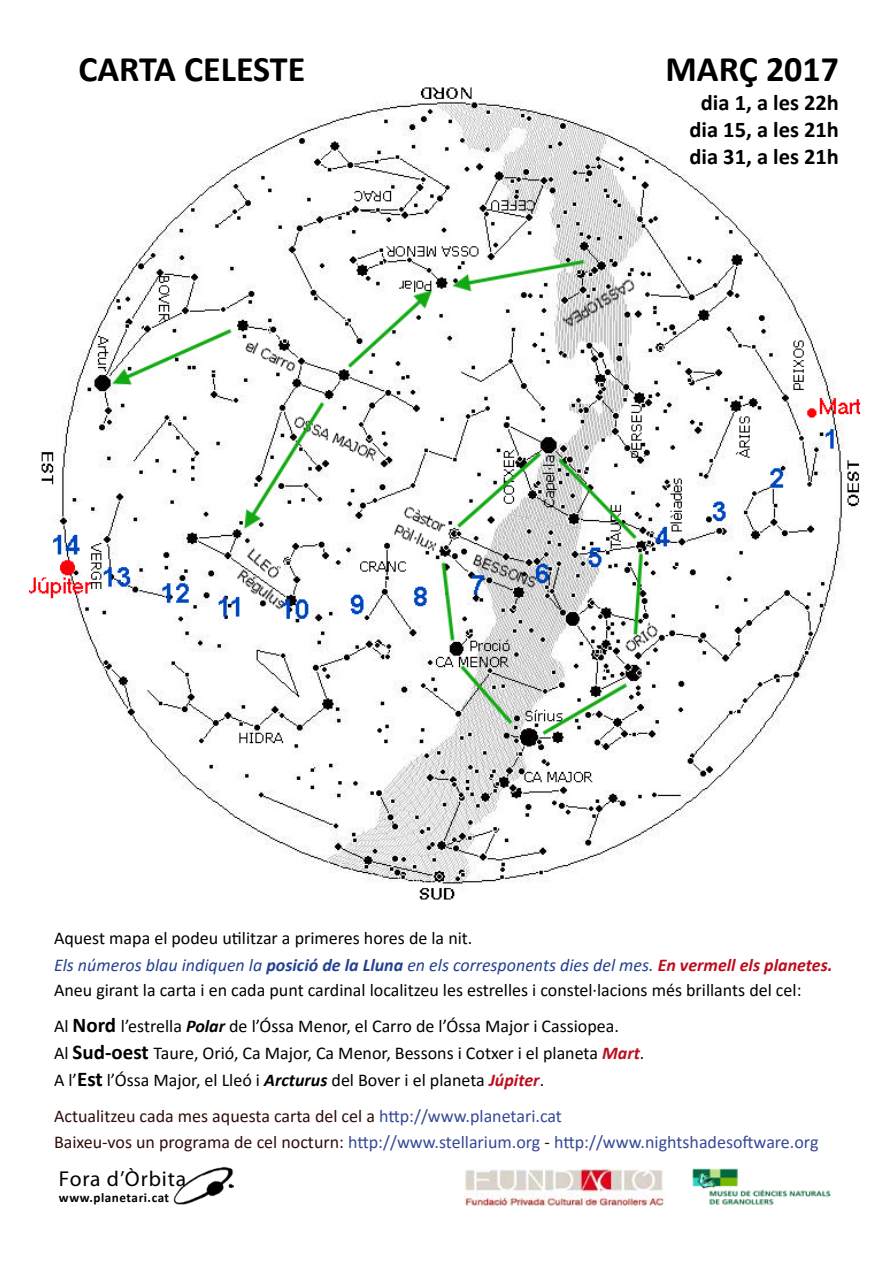
<style>
.page{position:relative;width:893px;height:1263px;background:#fff}
.page>*{position:absolute;margin:0;border:0;box-sizing:border-box;transform-origin:0 0}
.t1{font:700 36px "Calibri";color:#000}
.t2{font:700 22.5px/27px "Calibri";color:#000;text-align:center}
.t3{font:21.6px "Myriad Pro";letter-spacing:.04em;color:#000}
.t4{font:18px/26.2px "Calibri";color:#000}
.t5{font:18px/25.5px "Calibri";color:#364996}
.t6{font:700 13.2px "Calibri";letter-spacing:.04em;color:#000}
.s1{font-style:italic;color:#224191}
.s2{font-weight:700;font-style:italic;color:#224191}
.s3{font-weight:700;font-style:italic;color:#bc0d1d}
.s4{font-weight:700;font-size:21px}
.s5{font-weight:700;font-style:italic}
.s6{color:#300d0d}
</style>
<div class="page">
<img style="left:173px;top:1166px;width:60px;height:39px">
<img style="left:464px;top:1169px;width:200px;height:37px">
<img style="left:692px;top:1168px;width:139px;height:37px">
<img style="left:29px;top:87px;width:832px;height:813px">
<h1 class="t1" style="left:78px;top:44px;width:228px">CARTA CELESTE</h1>
<h1 class="t1" style="left:665px;top:44px;width:175px">MARÇ 2017</h1>
<p class="t2" style="left:689px;top:88px;width:151px">dia 1, a les 22h dia 15, a les 21h dia 31, a les 21h</p>
<p class="t4" style="left:54px;top:924px;width:780px">Aquest mapa el podeu utilitzar a primeres hores de la nit.<br><span class="s1">Els números blau indiquen la</span> <span class="s2">posició de la Lluna</span> <span class="s1">en els corresponents dies del mes.</span> <span class="s3">En vermell els planetes.<br></span>Aneu girant la carta i en cada punt cardinal localitzeu les estrelles i constel·lacions més brillants del cel:</p>
<p class="t4" style="left:54px;top:1012px;width:592px;line-height:27px">Al <span class="s4">Nord</span> l’estrella <span class="s5">Polar</span> de l’Óssa Menor, el Carro de l’Óssa Major i Cassiopea.<br>Al <span class="s4">Sud-oest</span> Taure, Orió, Ca Major, Ca Menor, Bessons i Cotxer i el planeta <span class="s3">Mart</span>.<br>A l’<span class="s4">Est</span> l’Óssa Major, el Lleó i <span class="s5">Arcturus</span> del Bover i el planeta <span class="s3">Júpiter</span>.</p>
<p class="t5" style="left:54px;top:1103px;width:766px"><span class="s6">Actualitzeu cada mes aquesta carta del cel a</span> http://www.planetari.cat<br><span class="s6">Baixeu-vos un programa de cel nocturn:</span> http://www.stellarium.org <span class="s6">-</span> http://www.nightshadesoftware.org</p>
<p class="t3" style="left:59px;top:1166px;width:129px">Fora d’Òrbita</p>
<p class="t6" style="left:59px;top:1188px;width:112px">www.planetari.cat</p>
</div>
